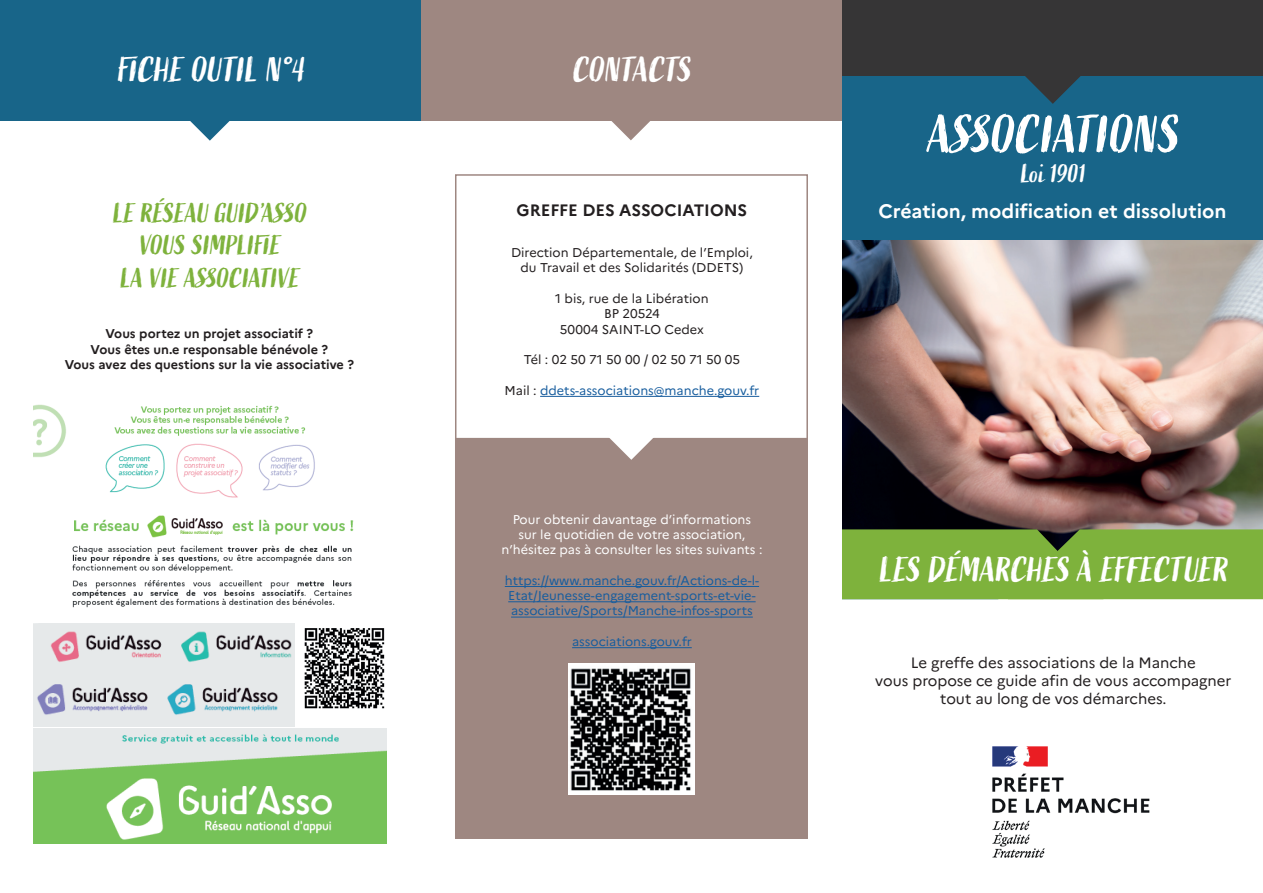
<style>
.page{position:relative;width:1263px;height:893px;background:#fff}
.page>*{position:absolute;margin:0;border:0;box-sizing:border-box;transform-origin:0 0}
.t1{font:52.5px "Active One";color:#fff}
.t2{font:34.5px "Active One";color:#fff}
.t3{font:27px/32.4px "Active One";color:#7eb23c;text-align:center}
.t4{font:25.5px "Active One";color:#fff}
.t5{font:700 19.5px "Marianne";color:#fff}
.t6{font:700 16.5px "Marianne";color:#231f20}
.t7{font:15px/18px "Marianne";color:#231f20;text-align:center}
.t8{font:12.75px/15.3px "Marianne";color:#175d9e}
.t9{font:12.75px/15.3px "Marianne";color:#231f20;text-align:center}
.t10{font:12.75px/15.3px "Marianne";color:#fff;text-align:center}
.t11{font:700 12.75px/15.3px "Marianne";color:#231f20;text-align:center}
.s1{color:#231f20}
</style>
<div class="page">
<div style="left:842px;top:0;width:421px;height:76px;background:#363536"></div>
<div style="left:842px;top:76px;width:421px;height:164px;background:#186589"></div>
<svg style="left:1025px;top:76px;width:56px;height:28px"></svg>
<img style="left:842px;top:240px;width:421px;height:289px">
<div style="left:842px;top:529px;width:421px;height:70px;background:#7eb23c"></div>
<img style="left:992px;top:746px;width:158px;height:112px">
<div style="left:0;top:0;width:421px;height:121px;background:#186589"></div>
<div style="left:421px;top:0;width:421px;height:120px;background:#9e8781"></div>
<div style="left:455px;top:438px;width:353px;height:401px;background:#9e8781"></div>
<svg style="left:190px;top:121px;width:40px;height:20px"></svg>
<svg style="left:594px;top:120px;width:75px;height:20px"></svg>
<svg style="left:594px;top:395px;width:76px;height:65px"></svg>
<hr style="left:540px;top:396px;width:219px;height:1px;background:#175d9e">
<hr style="left:505px;top:586px;width:254px;height:1px;background:#175d9e">
<hr style="left:508px;top:601px;width:248px;height:1px;background:#175d9e">
<hr style="left:511px;top:617px;width:242px;height:1px;background:#175d9e">
<hr style="left:572px;top:647px;width:120px;height:1px;background:#175d9e">
<img style="left:568px;top:664px;width:127px;height:130px">
<img style="left:34px;top:404px;width:320px;height:204px">
<img style="left:34px;top:624px;width:261px;height:102px">
<img style="left:34px;top:729px;width:353px;height:115px">
<img style="left:304px;top:628px;width:81px;height:81px">
<div style="left:346px;top:600px;width:54px;height:22px;background:#fff"></div>
<h2 class="t2" style="left:117px;top:50px;width:189px">FICHE OUTIL N°4</h2>
<h2 class="t2" style="left:572px;top:50px;width:120px">CONTACTS</h2>
<h3 class="t3" style="left:113px;top:198px;width:195px">LE RÉSEAU GUID’ASSO<br>VOUS SIMPLIFIE<br>LA VIE ASSOCIATIVE</h3>
<p class="t6" style="left:517px;top:201px;width:232px">GREFFE DES ASSOCIATIONS</p>
<p class="t9" style="left:511px;top:245px;width:243px">Direction Départementale, de l’Emploi, du Travail et des Solidarités (DDETS)</p>
<p class="t9" style="left:555px;top:291px;width:155px">1 bis, rue de la Libération<br>BP 20524<br>50004 SAINT-LO Cedex</p>
<p class="t9" style="left:524px;top:352px;width:218px">Tél : 02 50 71 50 00 / 02 50 71 50 05</p>
<p class="t8" style="left:505px;top:382px;width:256px"><span class="s1">Mail :</span> ddets-associations@manche.gouv.fr</p>
<p class="t11" style="left:65px;top:326px;width:291px">Vous portez un projet associatif ?<br>Vous êtes un.e responsable bénévole ?<br>Vous avez des questions sur la vie associative ?</p>
<p class="t10" style="left:501px;top:511px;width:263px">Pour obtenir davantage d’informations<br>sur le quotidien de votre association, n’hésitez pas à consulter les sites suivants :</p>
<p class="t8" style="left:505px;top:573px;width:256px">https://www.manche.gouv.fr/Actions-de-l-<br>Etat/Jeunesse-engagement-sports-et-vie&shy;associative/Sports/Manche-infos-sports</p>
<p class="t8" style="left:572px;top:634px;width:121px">associations.gouv.fr</p>
<h1 class="t1" style="left:927px;top:105px;width:253px">ASSOCIATIONS</h1>
<h3 class="t4" style="left:1020px;top:159px;width:66px">Loi 1901</h3>
<h3 class="t5" style="left:878px;top:200px;width:350px">Création, modification et dissolution</h3>
<h2 class="t2" style="left:879px;top:550px;width:350px">LES DÉMARCHES À EFFECTUER</h2>
<p class="t7" style="left:875px;top:654px;width:358px">Le greffe des associations de la Manche<br>vous propose ce guide afin de vous accompagner tout au long de vos démarches.</p>
</div>
